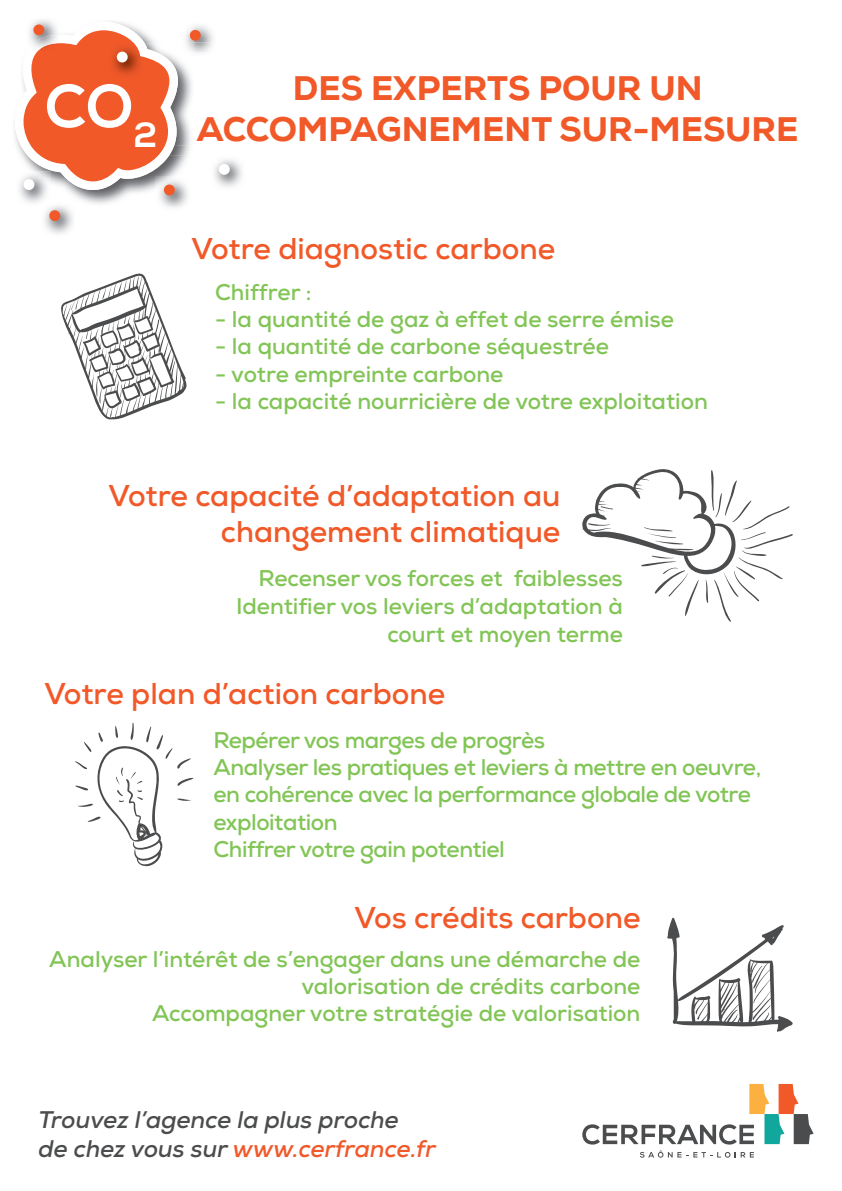
<style>
.page{position:relative;width:842px;height:1191px;background:#fff}
.page>*{position:absolute;margin:0;border:0;box-sizing:border-box;transform-origin:0 0}
.t1{font:800 34px/40.8px "Nexa";color:#f15929}
.t2{font:700 30px/36px "Nexa";color:#f15929;text-align:right}
.t3{font:italic 700 24px/28.8px "Nexa";color:#4b4c4d}
.t4{font:700 22.6px/28px "Nexa";color:#82c556;text-align:right}
.t5{font:700 22.6px/27.2px "Nexa";letter-spacing:-.02em;color:#82c556}
.s1{font-family:"Nexa X Bold";font-weight:400;font-size:35px;color:#fff}
.s2{color:#f15929}
</style>
<div class="page">
<img style="left:214px;top:159px;width:28px;height:28px">
<div style="left:219px;top:164px;width:11px;height:11px;background:#fff;border-radius:50%"></div>
<img style="left:17px;top:191px;width:32px;height:14px">
<img style="left:194px;top:25px;width:19px;height:17px">
<svg style="left:13px;top:20px;width:181px;height:171px"></svg>
<div style="left:190px;top:30px;width:11px;height:11px;background:#f15929;border-radius:50%"></div>
<img style="left:25px;top:19px;width:35px;height:32px">
<img style="left:27px;top:35px;width:33px;height:16px">
<div style="left:33px;top:24px;width:11px;height:11px;background:#f15929;border-radius:50%"></div>
<img style="left:44px;top:204px;width:29px;height:30px">
<svg style="left:41px;top:202px;width:9px;height:4px"></svg>
<div style="left:49px;top:210px;width:11px;height:11px;background:#f15929;border-radius:50%"></div>
<img style="left:156px;top:177px;width:35px;height:31px">
<div style="left:164px;top:184px;width:11px;height:11px;background:#f15929;border-radius:50%"></div>
<div style="left:81px;top:221px;width:731px;height:212px;border:4px solid #fff;border-radius:27px"></div>
<svg style="left:61px;top:272px;width:125px;height:149px"></svg>
<svg style="left:582px;top:469px;width:211px;height:153px"></svg>
<div style="left:82px;top:852px;width:732px;height:162px;border:4px solid #fff;border-radius:27px"></div>
<svg style="left:75px;top:723px;width:119px;height:144px"></svg>
<svg style="left:667px;top:917px;width:126px;height:115px"></svg>
<svg style="left:582px;top:1084px;width:232px;height:60px"></svg>
<svg style="left:640px;top:1150px;width:114px;height:7px"></svg>
<h1 class="t1" style="left:44px;top:68px;width:756px;text-indent:248px">DES EXPERTS POUR UN<br><sup>CO</sup><span class="s1">2</span> ACCOMPAGNEMENT SUR-MESURE</h1>
<h2 class="t2" style="left:191px;top:231px;width:365px">Votre diagnostic carbone</h2>
<p class="t4" style="left:215px;top:278px;width:98px">Chiffrer :</p>
<p class="t4" style="left:215px;top:305px;width:460px">- la quantité de gaz à effet de serre émise</p>
<p class="t4" style="left:215px;top:333px;width:395px">- la quantité de carbone séquestrée</p>
<p class="t4" style="left:215px;top:360px;width:290px">- votre empreinte carbone</p>
<p class="t4" style="left:215px;top:387px;width:494px">- la capacité nourricière de votre exploitation</p>
<h2 class="t2" style="left:108px;top:477px;width:453px">Votre capacité d’adaptation au changement climatique</h2>
<p class="t4" style="left:236px;top:563px;width:388px">Recenser vos forces et faiblesses<br>Identifier vos leviers d’adaptation à court et moyen terme</p>
<h2 class="t2" style="left:44px;top:676px;width:402px">Votre plan d’action carbone</h2>
<p class="t5" style="left:213px;top:726px;width:549px">Repérer vos marges de progrès<br>Analyser les pratiques et leviers à mettre en oeuvre, en cohérence avec la performance globale de votre exploitation<br>Chiffrer votre gain potentiel</p>
<h2 class="t2" style="left:354px;top:900px;width:287px">Vos crédits carbone</h2>
<p class="t4" style="left:49px;top:945px;width:593px;line-height:27.2px">Analyser l’intérêt de s’engager dans une démarche de valorisation de crédits carbone<br>Accompagner votre stratégie de valorisation</p>
<p class="t3" style="left:39px;top:1105px;width:399px">Trouvez l’agence la plus proche<br>de chez vous sur <span class="s2">www.cerfrance.fr</span></p>
</div>
